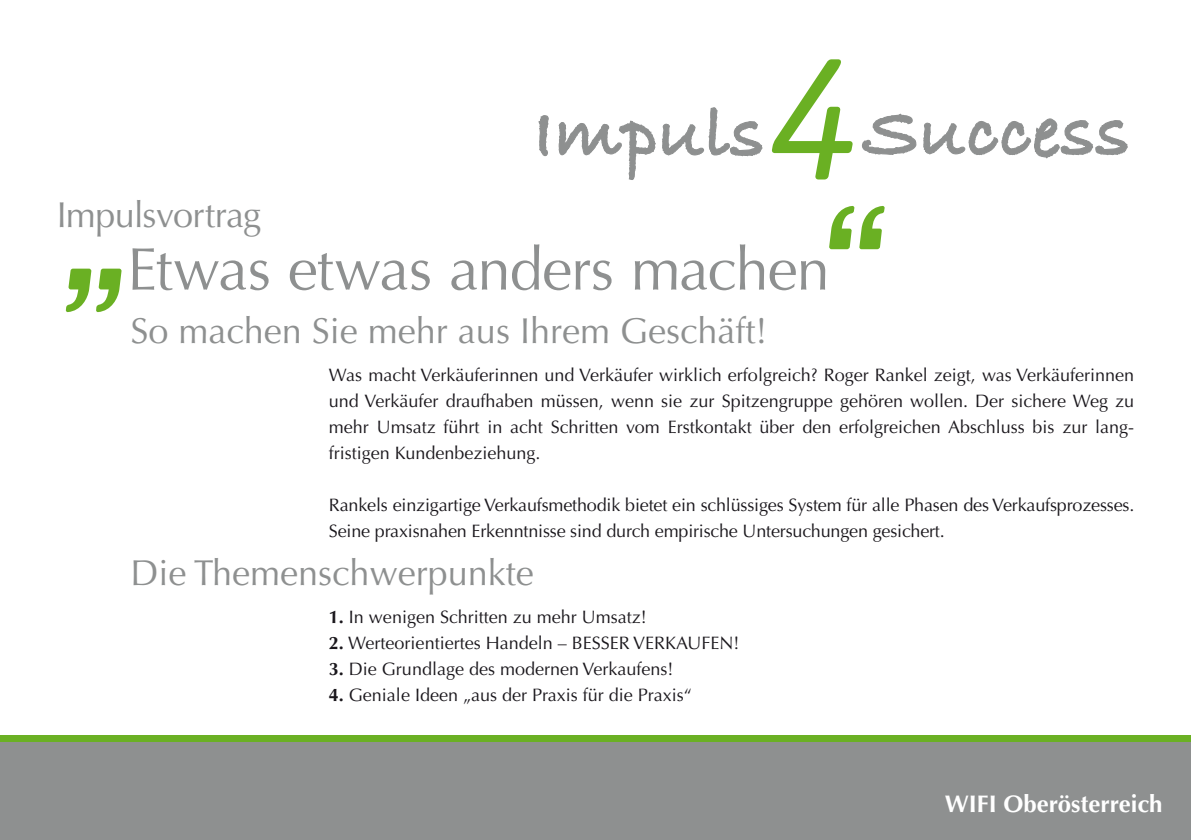
<style>
.page{position:relative;width:1191px;height:840px;background:#fff}
.page>*{position:absolute;margin:0;border:0;box-sizing:border-box;transform-origin:0 0}
.t1{font:italic 500 200px "Air Soft";color:#6ab023}
.t2{font:60px "Optima LT Std";letter-spacing:-.02em;color:#8e9090}
.t3{font:36px "Optima LT Std";color:#8e9090}
.t4{font:36px "Optima LT Std";letter-spacing:-.02em;color:#8e9090}
.t5{font:700 24px "Optima LT Std";color:#fff}
.t6{font:18px/26px "Optima LT Std";letter-spacing:-.01em;color:#1a171c;text-align:justify}
.s1{font-weight:700}
</style>
<div class="page">
<div style="left:0;top:734px;width:1191px;height:12px;background:#6ab023"></div>
<div style="left:0;top:742px;width:1191px;height:97px;background:#8e9090"></div>
<svg style="left:862px;top:113px;width:266px;height:46px"></svg>
<svg style="left:538px;top:115px;width:11px;height:42px"></svg>
<svg style="left:558px;top:59px;width:295px;height:121px"></svg>
<h3 class="t4" style="left:57px;top:194px;width:206px">Impulsvortrag</h3>
<h1 class="t1" style="left:57px;top:98px;width:76px">„</h1>
<h1 class="t1" style="left:805px;top:154px;width:76px">“</h1>
<h2 class="t2" style="left:127px;top:234px;width:704px">Etwas etwas anders machen</h2>
<h3 class="t3" style="left:130px;top:310px;width:638px">So machen Sie mehr aus Ihrem Geschäft!</h3>
<p class="t6" style="left:329px;top:361px;width:807px">Was macht Verkäuferinnen und Verkäufer wirklich erfolgreich? Roger Rankel zeigt, was Verkäuferinnen und Verkäufer draufhaben müssen, wenn sie zur Spitzengruppe gehören wollen. Der sichere Weg zu mehr Umsatz führt in acht Schritten vom Erstkontakt über den erfolgreichen Abschluss bis zur lang&shy;fristigen Kundenbeziehung.</p>
<p class="t6" style="left:329px;top:491px;width:807px">Rankels einzigartige Verkaufsmethodik bietet ein schlüssiges System für alle Phasen des Verkaufsprozesses.<br>Seine praxisnahen Erkenntnisse sind durch empirische Untersuchungen gesichert.</p>
<h3 class="t3" style="left:130px;top:552px;width:405px">Die Themenschwerpunkte</h3>
<p class="t6" style="left:329px;top:603px;width:319px"><span class="s1">1.</span> In wenigen Schritten zu mehr Umsatz!</p>
<p class="t6" style="left:329px;top:629px;width:412px"><span class="s1">2.</span> Werteorientiertes Handeln – BESSER VERKAUFEN!</p>
<p class="t6" style="left:329px;top:655px;width:346px"><span class="s1">3.</span> Die Grundlage des modernen Verkaufens!</p>
<p class="t6" style="left:329px;top:681px;width:364px"><span class="s1">4.</span> Geniale Ideen „aus der Praxis für die Praxis“</p>
<h3 class="t5" style="left:945px;top:789px;width:219px">WIFI Oberösterreich</h3>
</div>
